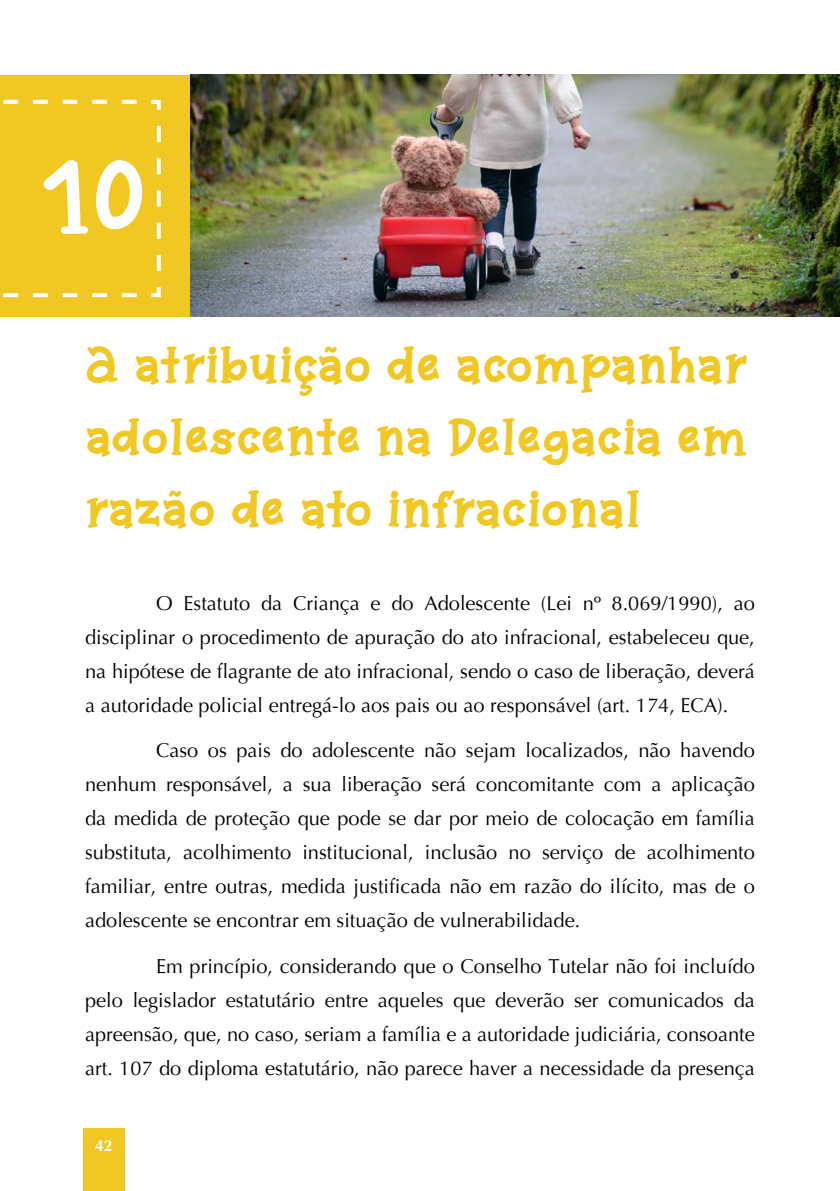
<style>
.page{position:relative;width:840px;height:1191px;background:#fff}
.page>*{position:absolute;margin:0;border:0;box-sizing:border-box;transform-origin:0 0}
.t1{font:100px "Buttersky Serif";color:#fff}
.t2{font:48px/72px "Buttersky Serif";letter-spacing:-.005em;color:#f0c723;text-align:justify}
.t3{font:20px/34px "Optima";color:#000;text-align:justify}
.t4{font:700 16px "Optima";color:#fff}
</style>
<div class="page">
<div style="left:83px;top:1128px;width:42px;height:63px;background:#f0c723"></div>
<div style="left:0;top:75px;width:190px;height:241px;background:#f0c723"></div>
<svg style="left:3px;top:99px;width:158px;height:199px"></svg>
<img style="left:190px;top:75px;width:649px;height:241px">
<h1 class="t1" style="left:40px;top:136px;width:108px">10</h1>
<h2 class="t2" style="left:85px;top:329px;width:664px">A atribuição de acompanhar adolescente na Delegacia em razão de ato infracional</h2>
<p class="t3" style="left:85px;top:586px;width:670px;text-indent:71px">O Estatuto da Criança e do Adolescente (Lei nº 8.069/1990), ao disciplinar o procedimento de apuração do ato infracional, estabeleceu que, na hipótese de flagrante de ato infracional, sendo o caso de liberação, deverá a autoridade policial entregá-lo aos pais ou ao responsável (art. 174, ECA).</p>
<p class="t3" style="left:85px;top:734px;width:670px;text-indent:71px">Caso os pais do adolescente não sejam localizados, não havendo nenhum responsável, a sua liberação será concomitante com a aplicação da medida de proteção que pode se dar por meio de colocação em família substituta, acolhimento institucional, inclusão no serviço de acolhimento familiar, entre outras, medida justificada não em razão do ilícito, mas de o adolescente se encontrar em situação de vulnerabilidade.</p>
<p class="t3" style="left:85px;top:949px;width:670px;text-indent:71px">Em princípio, considerando que o Conselho Tutelar não foi incluído pelo legislador estatutário entre aqueles que deverão ser comunicados da apreensão, que, no caso, seriam a família e a autoridade judiciária, consoante art. 107 do diploma estatutário, não parece haver a necessidade da presença</p>
<p class="t4" style="left:95px;top:1135px;width:19px">42</p>
</div>
